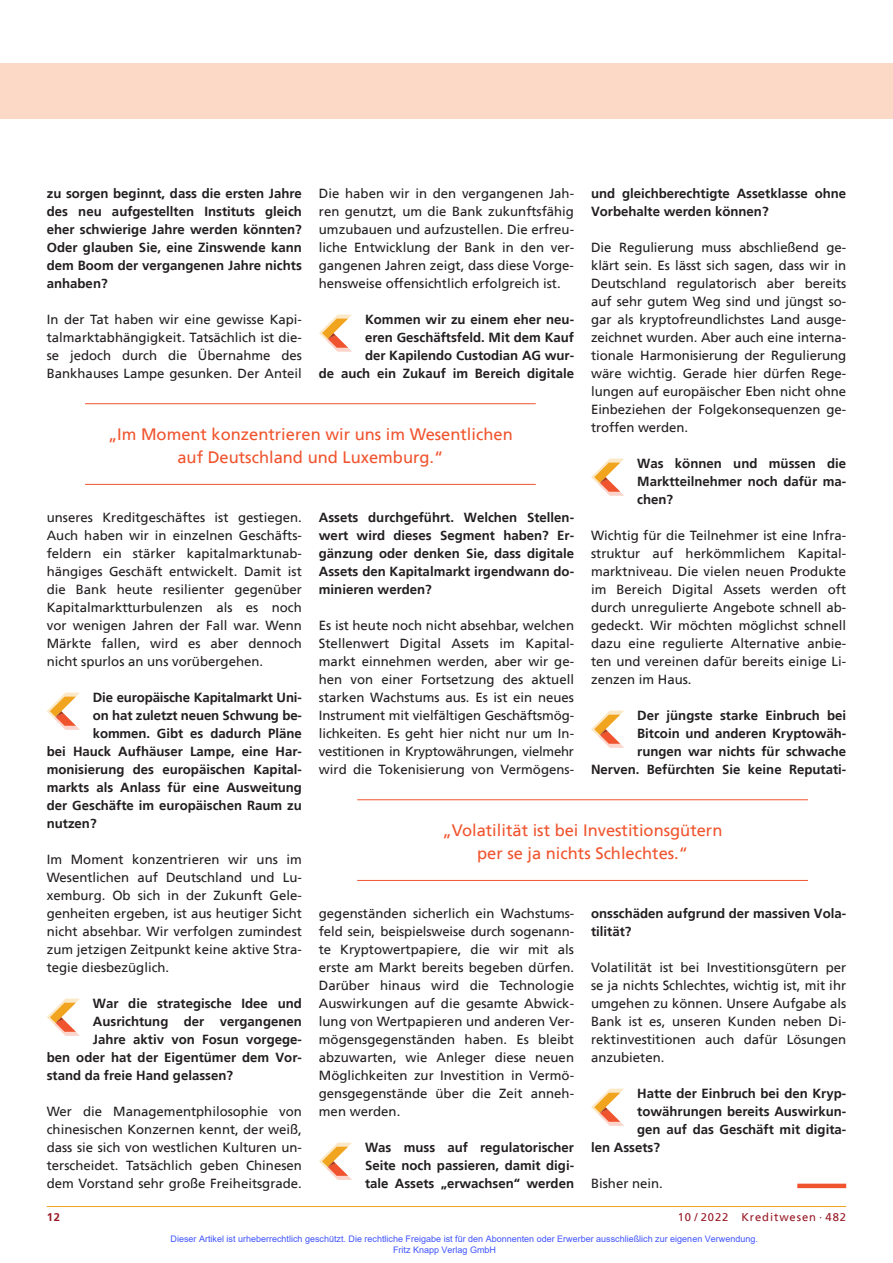
<style>
.page{position:relative;width:893px;height:1263px;background:#fff}
.page>*{position:absolute;margin:0;border:0;box-sizing:border-box;transform-origin:0 0}
.t1{font:16.5px/22.5px "Frutiger";color:#f0542e;text-align:center}
.t2{font:13.2px/18px "Frutiger";color:#231f20;text-align:justify}
.t3{font:700 13.2px/18px "Frutiger";color:#231f20;text-align:justify}
.t4{font:11.25px "Frutiger";letter-spacing:.08em;color:#981a26}
.t5{font:700 11.25px "Frutiger";color:#981a26}
.t6{font:9px/10.8px "Arial";color:#4054ff}
</style>
<div class="page">
<hr style="left:47px;top:1206px;width:799px;height:1px;background:#f1a31e">
<div style="left:0;top:64px;width:893px;height:55px;background:#fcd9c7"></div>
<svg style="left:47px;top:692px;width:33px;height:38px"></svg>
<svg style="left:47px;top:998px;width:33px;height:38px"></svg>
<svg style="left:319px;top:314px;width:33px;height:38px"></svg>
<svg style="left:319px;top:1142px;width:33px;height:38px"></svg>
<div style="left:797px;top:1183px;width:49px;height:5px;background:#f0542e"></div>
<svg style="left:591px;top:458px;width:33px;height:38px"></svg>
<svg style="left:591px;top:710px;width:33px;height:38px"></svg>
<svg style="left:591px;top:1088px;width:33px;height:38px"></svg>
<hr style="left:85px;top:403px;width:451px;height:1px;background:#f0542e">
<hr style="left:85px;top:484px;width:451px;height:1px;background:#f0542e">
<hr style="left:357px;top:799px;width:451px;height:1px;background:#f0542e">
<hr style="left:357px;top:880px;width:451px;height:1px;background:#f0542e">
<p class="t2" style="left:319px;top:185px;width:257px">Die haben wir in den vergangenen Jah&shy;ren genutzt, um die Bank zukunftsfähig umzubauen und aufzustellen. Die erfreu&shy;liche Entwicklung der Bank in den ver&shy;gangenen Jahren zeigt, dass diese Vorge&shy;hensweise offensichtlich erfolgreich ist.</p>
<p class="t3" style="left:319px;top:311px;width:257px;text-align:right">Kommen wir zu einem eher neu-<br>eren Geschäftsfeld. Mit dem Kauf<br>der Kapilendo Custodian AG wur-<br>de auch ein Zukauf im Bereich digitale</p>
<p class="t3" style="left:47px;top:185px;width:257px">zu sorgen beginnt, dass die ersten Jahre des neu aufgestellten Instituts gleich eher schwierige Jahre werden könnten?<br>Oder glauben Sie, eine Zinswende kann dem Boom der vergangenen Jahre nichts anhaben?</p>
<p class="t2" style="left:47px;top:311px;width:257px">In der Tat haben wir eine gewisse Kapi&shy;talmarktabhängigkeit. Tatsächlich ist die&shy;se jedoch durch die Übernahme des Bankhauses Lampe gesunken. Der Anteil</p>
<p class="t3" style="left:591px;top:185px;width:257px">und gleichberechtigte Assetklasse ohne<br>Vorbehalte werden können?</p>
<p class="t2" style="left:591px;top:239px;width:257px">Die Regulierung muss abschließend ge&shy;klärt sein. Es lässt sich sagen, dass wir in Deutschland regulatorisch aber bereits auf sehr gutem Weg sind und jüngst so&shy;gar als kryptofreundlichstes Land ausge&shy;zeichnet wurden. Aber auch eine interna&shy;tionale Harmonisierung der Regulierung wäre wichtig. Gerade hier dürfen Rege&shy;lungen auf europäischer Eben nicht ohne Einbeziehen der Folgekonsequenzen ge&shy;troffen werden.</p>
<p class="t3" style="left:637px;top:455px;width:210px">Was können und müssen die Marktteilnehmer noch dafür ma&shy;chen?</p>
<p class="t2" style="left:591px;top:527px;width:257px">Wichtig für die Teilnehmer ist eine Infra&shy;struktur auf herkömmlichem Kapital&shy;marktniveau. Die vielen neuen Produkte im Bereich Digital Assets werden oft durch unregulierte Angebote schnell ab&shy;gedeckt. Wir möchten möglichst schnell dazu eine regulierte Alternative anbie&shy;ten und vereinen dafür bereits einige Li&shy;zenzen im Haus.</p>
<p class="t3" style="left:591px;top:707px;width:257px;text-align:right">Der jüngste starke Einbruch bei<br>Bitcoin und anderen Kryptowäh&shy;rungen war nichts für schwache Nerven. Befürchten Sie keine Reputati-</p>
<p class="t1" style="left:108px;top:424px;width:406px">„Im Moment konzentrieren wir uns im Wesentlichen auf Deutschland und Luxemburg.“</p>
<p class="t2" style="left:47px;top:509px;width:257px">unseres Kreditgeschäftes ist gestiegen.<br>Auch haben wir in einzelnen Geschäfts&shy;feldern ein stärker kapitalmarktunab&shy;hängiges Geschäft entwickelt. Damit ist die Bank heute resilienter gegenüber Kapitalmarktturbulenzen als es noch vor wenigen Jahren der Fall war. Wenn Märkte fallen, wird es aber dennoch nicht spurlos an uns vorübergehen.</p>
<p class="t3" style="left:93px;top:689px;width:210px">Die europäische Kapitalmarkt Uni-</p>
<p class="t3" style="left:93px;top:707px;width:210px">on hat zuletzt neuen Schwung be-</p>
<p class="t3" style="left:93px;top:725px;width:210px">kommen. Gibt es dadurch Pläne</p>
<p class="t3" style="left:47px;top:743px;width:257px">bei Hauck Aufhäuser Lampe, eine Har-</p>
<p class="t3" style="left:47px;top:761px;width:257px">monisierung des europäischen Kapital-</p>
<p class="t3" style="left:47px;top:779px;width:257px">markts als Anlass für eine Ausweitung</p>
<p class="t3" style="left:47px;top:797px;width:257px">der Geschäfte im europäischen Raum zu</p>
<p class="t3" style="left:47px;top:815px;width:51px">nutzen?</p>
<p class="t2" style="left:47px;top:851px;width:257px">Im Moment konzentrieren wir uns im Wesentlichen auf Deutschland und Lu&shy;xemburg. Ob sich in der Zukunft Gele&shy;genheiten ergeben, ist aus heutiger Sicht nicht absehbar. Wir verfolgen zumindest zum jetzigen Zeitpunkt keine aktive Stra&shy;tegie diesbezüglich.</p>
<p class="t3" style="left:93px;top:995px;width:210px">War die strategische Idee und</p>
<p class="t3" style="left:93px;top:1013px;width:210px">Ausrichtung der vergangenen</p>
<p class="t3" style="left:93px;top:1031px;width:210px">Jahre aktiv von Fosun vorgege-</p>
<p class="t3" style="left:47px;top:1049px;width:257px">ben oder hat der Eigentümer dem Vor-</p>
<p class="t3" style="left:47px;top:1067px;width:188px">stand da freie Hand gelassen?</p>
<p class="t2" style="left:47px;top:1103px;width:257px">Wer die Managementphilosophie von chinesischen Konzernen kennt, der weiß, dass sie sich von westlichen Kulturen un&shy;terscheidet. Tatsächlich geben Chinesen dem Vorstand sehr große Freiheitsgrade.</p>
<p class="t3" style="left:319px;top:509px;width:257px">Assets durchgeführt. Welchen Stellen&shy;wert wird dieses Segment haben? Er&shy;gänzung oder denken Sie, dass digitale Assets den Kapitalmarkt irgendwann do&shy;minieren werden?</p>
<p class="t2" style="left:319px;top:617px;width:257px">Es ist heute noch nicht absehbar, welchen Stellenwert Digital Assets im Kapital&shy;markt einnehmen werden, aber wir ge&shy;hen von einer Fortsetzung des aktuell starken Wachstums aus. Es ist ein neues Instrument mit vielfältigen Geschäftsmög&shy;lichkeiten. Es geht hier nicht nur um In&shy;vestitionen in Kryptowährungen, vielmehr wird die Tokenisierung von Vermögens-</p>
<p class="t1" style="left:443px;top:820px;width:281px">„Volatilität ist bei Investitionsgütern per se ja nichts Schlechtes.“</p>
<p class="t3" style="left:591px;top:905px;width:257px">onsschäden aufgrund der massiven Vola&shy;tilität?</p>
<p class="t2" style="left:591px;top:959px;width:257px">Volatilität ist bei Investitionsgütern per se ja nichts Schlechtes, wichtig ist, mit ihr umgehen zu können. Unsere Aufgabe als Bank ist es, unseren Kunden neben Di&shy;rektinvestitionen auch dafür Lösungen anzubieten.</p>
<p class="t3" style="left:637px;top:1085px;width:210px">Hatte der Einbruch bei den Kryp-</p>
<p class="t3" style="left:637px;top:1103px;width:210px">towährungen bereits Auswirkun-</p>
<p class="t3" style="left:637px;top:1121px;width:210px">gen auf das Geschäft mit digita-</p>
<p class="t3" style="left:591px;top:1139px;width:70px">len Assets?</p>
<p class="t2" style="left:591px;top:1175px;width:73px">Bisher nein.</p>
<p class="t2" style="left:319px;top:905px;width:257px">gegenständen sicherlich ein Wachstums&shy;feld sein, beispielsweise durch sogenann&shy;te Kryptowertpapiere, die wir mit als erste am Markt bereits begeben dürfen.<br>Darüber hinaus wird die Technologie Auswirkungen auf die gesamte Abwick&shy;lung von Wertpapieren und anderen Ver&shy;mögensgegenständen haben. Es bleibt abzuwarten, wie Anleger diese neuen Möglichkeiten zur Investition in Vermö&shy;gensgegenstände über die Zeit anneh&shy;men werden.</p>
<p class="t3" style="left:365px;top:1139px;width:210px">Was muss auf regulatorischer Seite noch passieren, damit digi&shy;tale Assets „erwachsen“ werden</p>
<p class="t5" style="left:47px;top:1211px;width:15px">12</p>
<p class="t4" style="left:678px;top:1211px;width:170px">10 / 2022 Kreditwesen · 482</p>
<p class="t6" style="left:393px;top:1233px;width:366px;text-indent:-223px">Dieser Artikel ist urheberrechtlich geschützt. Die rechtliche Freigabe ist für den Abonnenten oder Erwerber ausschließlich zur eigenen Verwendung.<br>Fritz Knapp Verlag GmbH</p>
</div>
